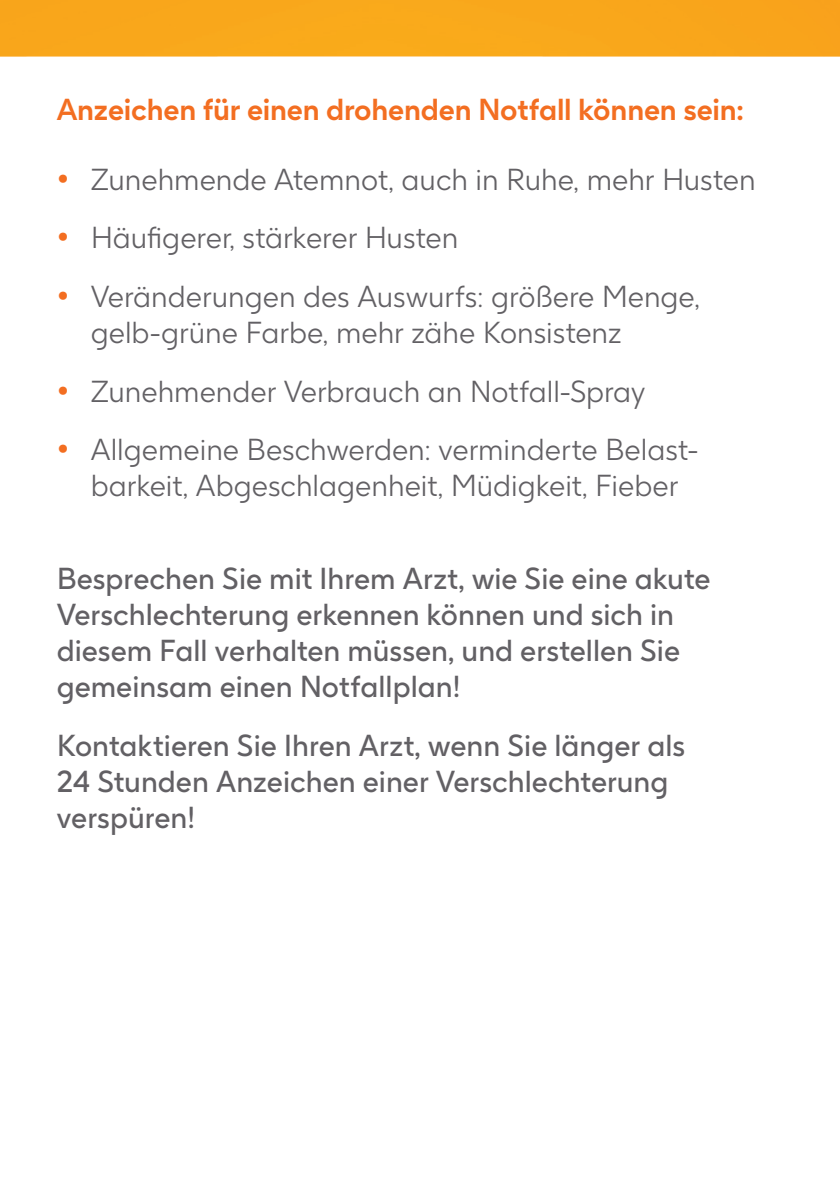
<style>
.page{position:relative;width:840px;height:1191px;background:#fff}
.page>*{position:absolute;margin:0;border:0;box-sizing:border-box;transform-origin:0 0}
.t1{font:300 30px/36px "GSK Precision";color:#626064}
.t2{font:30px/36px "GSK Precision";color:#626064}
.t3{font:700 30px "GSK Precision";letter-spacing:-.005em;color:#f36e21}
.s1{color:#f36e21}
</style>
<div class="page">
<div style="left:0;top:0;width:839px;height:57px;background:#f9a71b"></div>
<p class="t3" style="left:57px;top:85px;width:688px">Anzeichen für einen drohenden Notfall können sein:</p>
<p class="t1" style="left:57px;top:159px;width:700px"><span class="s1">•</span> Zunehmende Atemnot, auch in Ruhe, mehr Husten</p>
<p class="t1" style="left:57px;top:218px;width:403px"><span class="s1">•</span> Häufigerer, stärkerer Husten</p>
<p class="t1" style="left:91px;top:277px;width:610px;text-indent:-34px"><span class="s1">•</span> Veränderungen des Auswurfs: größere Menge, gelb-grüne Farbe, mehr zähe Konsistenz</p>
<p class="t1" style="left:57px;top:371px;width:590px"><span class="s1">•</span> Zunehmender Verbrauch an Notfall-Spray</p>
<p class="t1" style="left:57px;top:430px;width:643px;text-align:center"><span class="s1">•</span> Allgemeine Beschwerden: verminderte Belast&shy;barkeit, Abgeschlagenheit, Müdigkeit, Fieber</p>
<p class="t2" style="left:57px;top:559px;width:655px">Besprechen Sie mit Ihrem Arzt, wie Sie eine akute Verschlechterung erkennen können und sich in diesem Fall verhalten müssen, und erstellen Sie gemeinsam einen Notfallplan!</p>
<p class="t2" style="left:57px;top:726px;width:629px">Kontaktieren Sie Ihren Arzt, wenn Sie länger als<br>24 Stunden Anzeichen einer Verschlechterung verspüren!</p>
</div>
